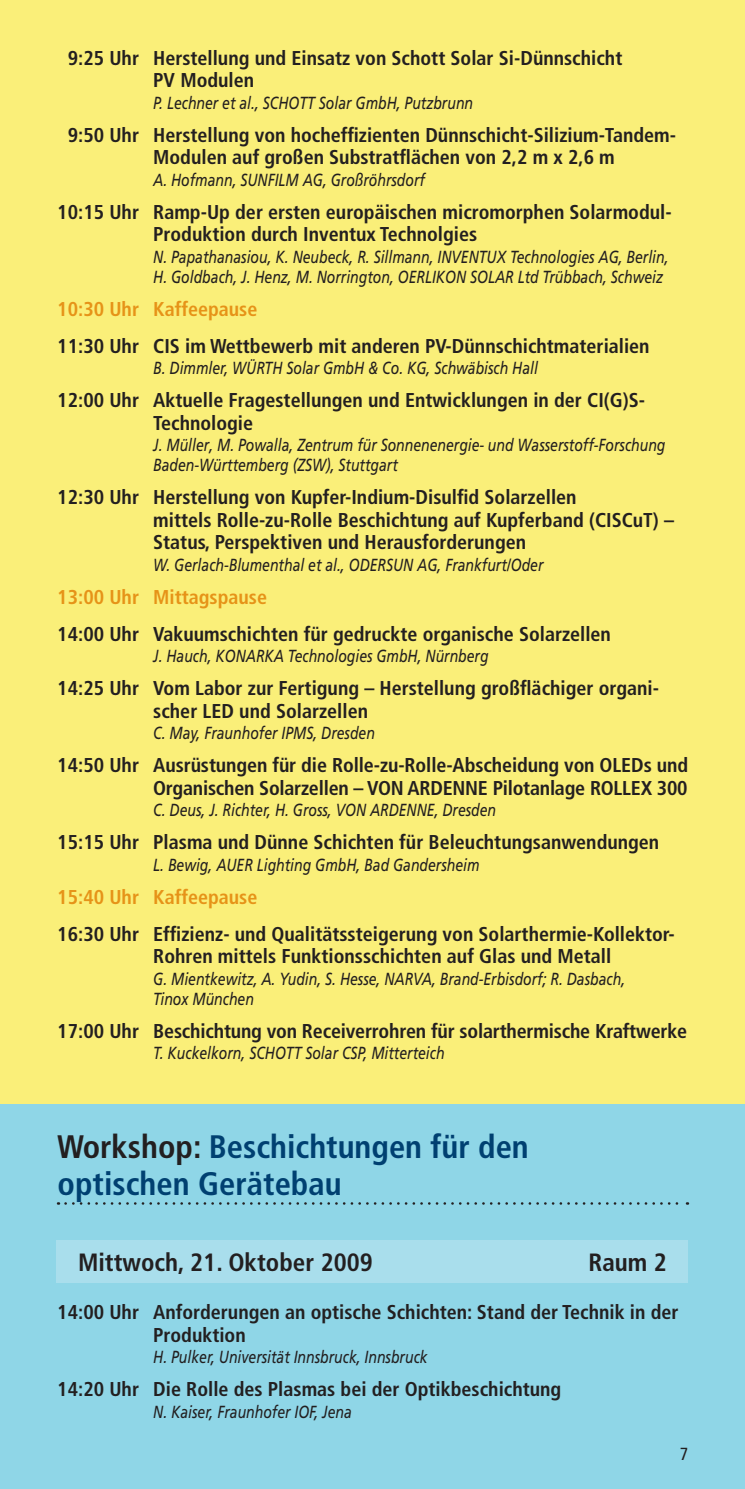
<style>
.page{position:relative;width:745px;height:1489px;background:#fff}
.page>*{position:absolute;margin:0;border:0;box-sizing:border-box;transform-origin:0 0}
.t1{font:700 condensed 32.5px/37.5px "Frutiger";color:#004071}
.t2{font:700 condensed 25px "Frutiger";color:#231f20}
.t3{font:700 condensed 20px/22.5px "Frutiger";color:#231f20}
.t4{font:700 condensed 20px "Frutiger";color:#e69318}
.t5{font:italic 17.5px/20px "Frutiger";color:#231f20;scale:.8 1}
.t6{font:condensed 17.5px "Frutiger";color:#231f20}
.s1{color:#231f20}
</style>
<div class="page">
<div style="left:0;top:1103px;width:744px;height:385px;background:#8fd6e7"></div>
<svg style="left:65px;top:1202px;width:622px;height:2px"></svg>
<div style="left:57px;top:1240px;width:630px;height:42px;background:#a9deec"></div>
<div style="left:0;top:0;width:744px;height:1103px;background:#faef79"></div>
<p class="t3" style="left:153px;top:46px;width:470px;text-indent:-85px">9:25 Uhr Herstellung und Einsatz von Schott Solar Si-Dünnschicht<br>PV Modulen</p>
<p class="t5" style="left:153px;top:92px;width:401px">P. Lechner et al., SCHOTT Solar GmbH, Putzbrunn</p>
<p class="t3" style="left:153px;top:124px;width:524px;text-indent:-85px">9:50 Uhr Herstellung von hocheffizienten Dünnschicht-Silizium-Tandem-<br>Modulen auf großen Substratflächen von 2,2 m x 2,6 m</p>
<p class="t5" style="left:153px;top:169px;width:341px">A. Hofmann, SUNFILM AG, Großröhrsdorf</p>
<p class="t3" style="left:153px;top:201px;width:519px;text-indent:-96px">10:15 Uhr Ramp-Up der ersten europäischen micromorphen Solarmodul-<br>Produktion durch Inventux Technolgies</p>
<p class="t5" style="left:153px;top:246px;width:645px">N. Papathanasiou, K. Neubeck, R. Sillmann, INVENTUX Technologies AG, Berlin,<br>H. Goldbach, J. Henz, M. Norrington, OERLIKON SOLAR Ltd Trübbach, Schweiz</p>
<p class="t4" style="left:57px;top:297px;width:201px">10:30 Uhr Kaffeepause</p>
<p class="t3" style="left:57px;top:334px;width:593px">11:30 Uhr CIS im Wettbewerb mit anderen PV-Dünnschichtmaterialien</p>
<p class="t5" style="left:153px;top:358px;width:482px">B. Dimmler, WÜRTH Solar GmbH &amp; Co. KG, Schwäbisch Hall</p>
<p class="t3" style="left:153px;top:389px;width:493px;text-indent:-96px">12:00 Uhr Aktuelle Fragestellungen und Entwicklungen in der CI(G)S-<br>Technologie</p>
<p class="t5" style="left:153px;top:435px;width:641px">J. Müller, M. Powalla, Zentrum für Sonnenenergie- und Wasserstoff-Forschung<br>Baden-Württemberg (ZSW), Stuttgart</p>
<p class="t3" style="left:153px;top:486px;width:522px;text-indent:-96px">12:30 Uhr Herstellung von Kupfer-Indium-Disulfid Solarzellen<br>mittels Rolle-zu-Rolle Beschichtung auf Kupferband (CISCuT) –<br>Status, Perspektiven und Herausforderungen</p>
<p class="t5" style="left:153px;top:554px;width:489px">W. Gerlach-Blumenthal et al., ODERSUN AG, Frankfurt/Oder</p>
<p class="t4" style="left:57px;top:585px;width:211px">13:00 Uhr Mittagspause</p>
<p class="t3" style="left:57px;top:622px;width:555px">14:00 Uhr Vakuumschichten für gedruckte organische Solarzellen</p>
<p class="t5" style="left:153px;top:645px;width:420px">J. Hauch, KONARKA Technologies GmbH, Nürnberg</p>
<p class="t3" style="left:153px;top:677px;width:507px;text-indent:-96px">14:25 Uhr Vom Labor zur Fertigung – Herstellung großflächiger organi&shy;scher LED und Solarzellen</p>
<p class="t5" style="left:153px;top:723px;width:278px">C. May, Fraunhofer IPMS, Dresden</p>
<p class="t3" style="left:57px;top:754px;width:632px;text-align:right">14:50 Uhr Ausrüstungen für die Rolle-zu-Rolle-Abscheidung von OLEDs und<br>Organischen Solarzellen – VON ARDENNE Pilotanlage ROLLEX 300</p>
<p class="t5" style="left:153px;top:800px;width:430px">C. Deus, J. Richter, H. Gross, VON ARDENNE, Dresden</p>
<p class="t3" style="left:57px;top:831px;width:603px">15:15 Uhr Plasma und Dünne Schichten für Beleuchtungsanwendungen</p>
<p class="t5" style="left:153px;top:854px;width:409px">L. Bewig, AUER Lighting GmbH, Bad Gandersheim</p>
<p class="t4" style="left:57px;top:885px;width:201px">15:40 Uhr Kaffeepause</p>
<p class="t3" style="left:153px;top:922px;width:522px;text-indent:-96px">16:30 Uhr Effizienz- und Qualitätssteigerung von Solarthermie-Kollektor-<br>Rohren mittels Funktionsschichten auf Glas und Metall</p>
<p class="t5" style="left:153px;top:968px;width:591px">G. Mientkewitz, A. Yudin, S. Hesse, NARVA, Brand-Erbisdorf; R. Dasbach,<br>Tinox München</p>
<p class="t3" style="left:57px;top:1019px;width:630px">17:00 Uhr Beschichtung von Receiverrohren für solarthermische Kraftwerke</p>
<p class="t5" style="left:153px;top:1042px;width:365px">T. Kuckelkorn, SCHOTT Solar CSP, Mitterteich</p>
<h1 class="t1" style="left:57px;top:1127px;width:473px"><span class="s1">Workshop:</span> Beschichtungen für den optischen Gerätebau</h1>
<p class="t2" style="left:78px;top:1247px;width:296px">Mittwoch, 21. Oktober 2009</p>
<p class="t2" style="left:588px;top:1247px;width:80px">Raum 2</p>
<p class="t3" style="left:153px;top:1300px;width:526px;text-indent:-96px">14:00 Uhr Anforderungen an optische Schichten: Stand der Technik in der<br>Produktion</p>
<p class="t5" style="left:153px;top:1346px;width:344px">H. Pulker, Universität Innsbruck, Innsbruck</p>
<p class="t3" style="left:57px;top:1377px;width:505px">14:20 Uhr Die Rolle des Plasmas bei der Optikbeschichtung</p>
<p class="t5" style="left:153px;top:1401px;width:250px">N. Kaiser, Fraunhofer IOF, Jena</p>
<p class="t6" style="left:679px;top:1443px;width:10px">7</p>
</div>
